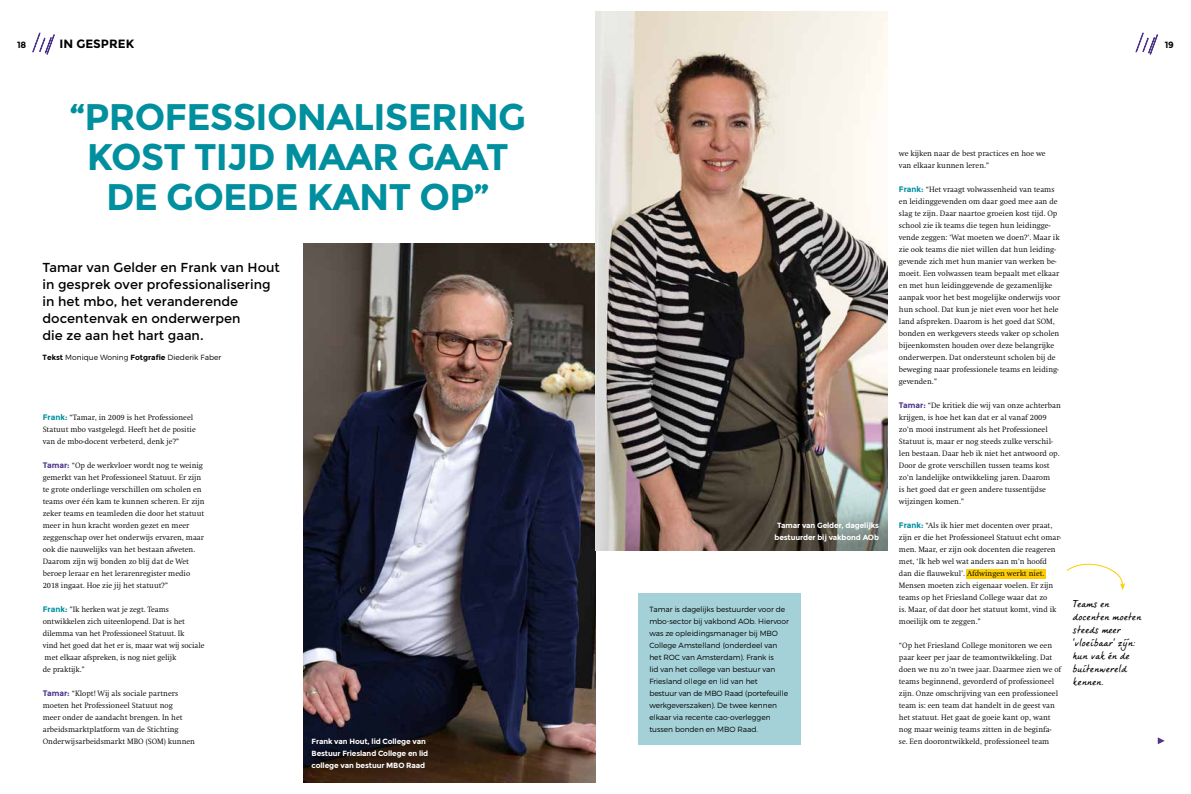
<style>
.page{position:relative;width:1191px;height:794px;background:#fff}
.page>*{position:absolute;margin:0;border:0;box-sizing:border-box;transform-origin:0 0}
.t1{font:700 37px/40px "Montserrat";letter-spacing:-.02em;color:#008f9e;text-align:center}
.t2{font:13px/17px "Montserrat";color:#000}
.t3{font:12px/13px "Dear Joe 5 C PRO Small Face";color:#000}
.t4{font:700 12px "Montserrat";color:#000}
.t5{font:700 9px "Montserrat";color:#000}
.t6{font:300 8px/12px "Swift EF";color:#000}
.t7{font:300 7.5px/12px "Montserrat";letter-spacing:-.005em;color:#000}
.t8{font:700 7.5px/12px "Montserrat";letter-spacing:-.015em;color:#fff;text-align:center}
.s1{font-weight:700}
.s2{font-family:"Montserrat";font-weight:700;color:#008f9e}
.s3{font-family:"Montserrat";font-weight:700;color:#4f348b}
</style>
<div class="page">
<img style="left:303px;top:244px;width:292px;height:538px">
<img style="left:595px;top:12px;width:292px;height:538px">
<div style="left:966px;top:569px;width:79px;height:9px;background:#fc0"></div>
<svg style="left:1157px;top:737px;width:7px;height:7px"></svg>
<svg style="left:32px;top:33px;width:23px;height:22px"></svg>
<svg style="left:1135px;top:33px;width:23px;height:22px"></svg>
<svg style="left:1066px;top:563px;width:59px;height:27px"></svg>
<div style="left:638px;top:593px;width:162px;height:151px;background:#a4d1d8"></div>
<p class="t5" style="left:17px;top:39px;width:11px">18</p>
<h3 class="t4" style="left:60px;top:37px;width:76px">IN GESPREK</h3>
<p class="t5" style="left:1164px;top:39px;width:11px">19</p>
<h1 class="t1" style="left:69px;top:97px;width:458px">“PROFESSIONALISERING<br>KOST TIJD MAAR GAAT<br>DE GOEDE KANT OP”</h1>
<h2 class="t2" style="left:43px;top:259px;width:239px">Tamar van Gelder en Frank van Hout in gesprek over professionalisering in het mbo, het veranderende docentenvak en onderwerpen<br>die ze aan het hart gaan.</h2>
<p class="t7" style="left:43px;top:351px;width:180px"><span class="s1">Tekst</span> Monique Woning <span class="s1">Fotgrafie</span> Diederik Faber</p>
<p class="t6" style="left:43px;top:412px;width:154px"><span class="s2">Frank:</span> “Tamar, in 2009 is het Professioneel<br>Statuut mbo vastgelegd. Heeft het de positie van de mbo-docent verbeterd, denk je?”</p>
<p class="t6" style="left:43px;top:460px;width:163px"><span class="s3">Tamar:</span> “Op de werkvloer wordt nog te weinig gemerkt van het Professioneel Statuut. Er zijn te grote onderlinge verschillen om scholen en teams over één kam te kunnen scheren. Er zijn zeker teams en teamleden die door het statuut meer in hun kracht worden gezet en meer zeggenschap over het onderwijs ervaren, maar ook die nauwelijks van het bestaan afweten.<br>Daarom zijn wij bonden zo blij dat de Wet beroep leraar en het lerarenregister medio 2018 ingaat. Hoe zie jij het statuut?”</p>
<p class="t6" style="left:43px;top:604px;width:163px"><span class="s2">Frank:</span> ”Ik herken wat je zegt. Teams ontwikkelen zich uiteenlopend. Dat is het dilemma van het Professioneel Statuut. Ik<br>vind het goed dat het er is, maar wat wij sociale met elkaar afspreken, is nog niet gelijk<br>de praktijk.”</p>
<p class="t6" style="left:43px;top:688px;width:154px"><span class="s3">Tamar:</span> “Klopt! Wij als sociale partners moeten het Professioneel Statuut nog<br>meer onder de aandacht brengen. In het arbeidsmarktplatform van de Stichting Onderwijsarbeidsmarkt MBO (SOM) kunnen</p>
<p class="t8" style="left:312px;top:735px;width:118px;text-align:left">Frank van Hout, lid College van<br>Bestuur Friesland College en lid college van bestuur MBO Raad</p>
<p class="t8" style="left:774px;top:519px;width:106px">Tamar van Gelder, dagelijks bestuurder bij vakbond AOb</p>
<p class="t7" style="left:649px;top:603px;width:141px">Tamar is dagelijks bestuurder voor de mbo-sector bij vakbond AOb. Hiervoor was ze opleidingsmanager bij MBO College Amstelland (onderdeel van het ROC van Amsterdam). Frank is<br>lid van het college van bestuur van Friesland ollege en lid van het<br>bestuur van de MBO Raad (portefeuille werkgeverszaken). De twee kennen elkaar via recente cao-overleggen tussen bonden en MBO Raad.</p>
<p class="t6" style="left:899px;top:148px;width:148px">we kijken naar de best practices en hoe we van elkaar kunnen leren.”</p>
<p class="t6" style="left:899px;top:184px;width:163px"><span class="s2">Frank:</span> “Het vraagt volwassenheid van teams en leidinggevenden om daar goed mee aan de slag te zijn. Daar naartoe groeien kost tijd. Op school zie ik teams die tegen hun leidingge&shy;vende zeggen: ‘Wat moeten we doen?’. Maar ik zie ook teams die niet willen dat hun leiding&shy;gevende zich met hun manier van werken be&shy;moeit. Een volwassen team bepaalt met elkaar en met hun leidinggevende de gezamenlijke aanpak voor het best mogelijke onderwijs voor hun school. Dat kun je niet even voor het hele land afspreken. Daarom is het goed dat SOM, bonden en werkgevers steeds vaker op scholen bijeenkomsten houden over deze belangrijke onderwerpen. Dat ondersteunt scholen bij de beweging naar professionele teams en leiding&shy;gevenden.”</p>
<p class="t6" style="left:899px;top:400px;width:163px"><span class="s3">Tamar:</span> “De kritiek die wij van onze achterban krijgen, is hoe het kan dat er al vanaf 2009 zo’n mooi instrument als het Professioneel Statuut is, maar er nog steeds zulke verschil&shy;len bestaan. Daar heb ik niet het antwoord op.<br>Door de grote verschillen tussen teams kost zo’n landelijke ontwikkeling jaren. Daarom<br>is het goed dat er geen andere tussentijdse wijzingen komen.”</p>
<p class="t6" style="left:899px;top:520px;width:164px"><span class="s2">Frank:</span> “Als ik hier met docenten over praat, zijn er die het Professioneel Statuut echt omar&shy;men. Maar, er zijn ook docenten die reageren met, ‘Ik heb wel wat anders aan m’n hoofd dan die flauwekul’. Afdwingen werkt niet.<br>Mensen moeten zich eigenaar voelen. Er zijn teams op het Friesland College waar dat zo<br>is. Maar, of dat door het statuut komt, vind ik moeilijk om te zeggen.”</p>
<p class="t6" style="left:899px;top:640px;width:164px">“Op het Friesland College monitoren we een paar keer per jaar de teamontwikkeling. Dat doen we nu zo’n twee jaar. Daarmee zien we of teams beginnend, gevorderd of professioneel zijn. Onze omschrijving van een professioneel team is: een team dat handelt in de geest van het statuut. Het gaat de goeie kant op, want nog maar weinig teams zitten in de beginfa&shy;se. Een doorontwikkeld, professioneel team</p>
<h3 class="t3" style="left:1072px;top:596px;width:70px">Teams en docenten moeten steeds meer ‘vloeibaar’ zijn: hun vak én de buitenwereld kennen.</h3>
</div>
